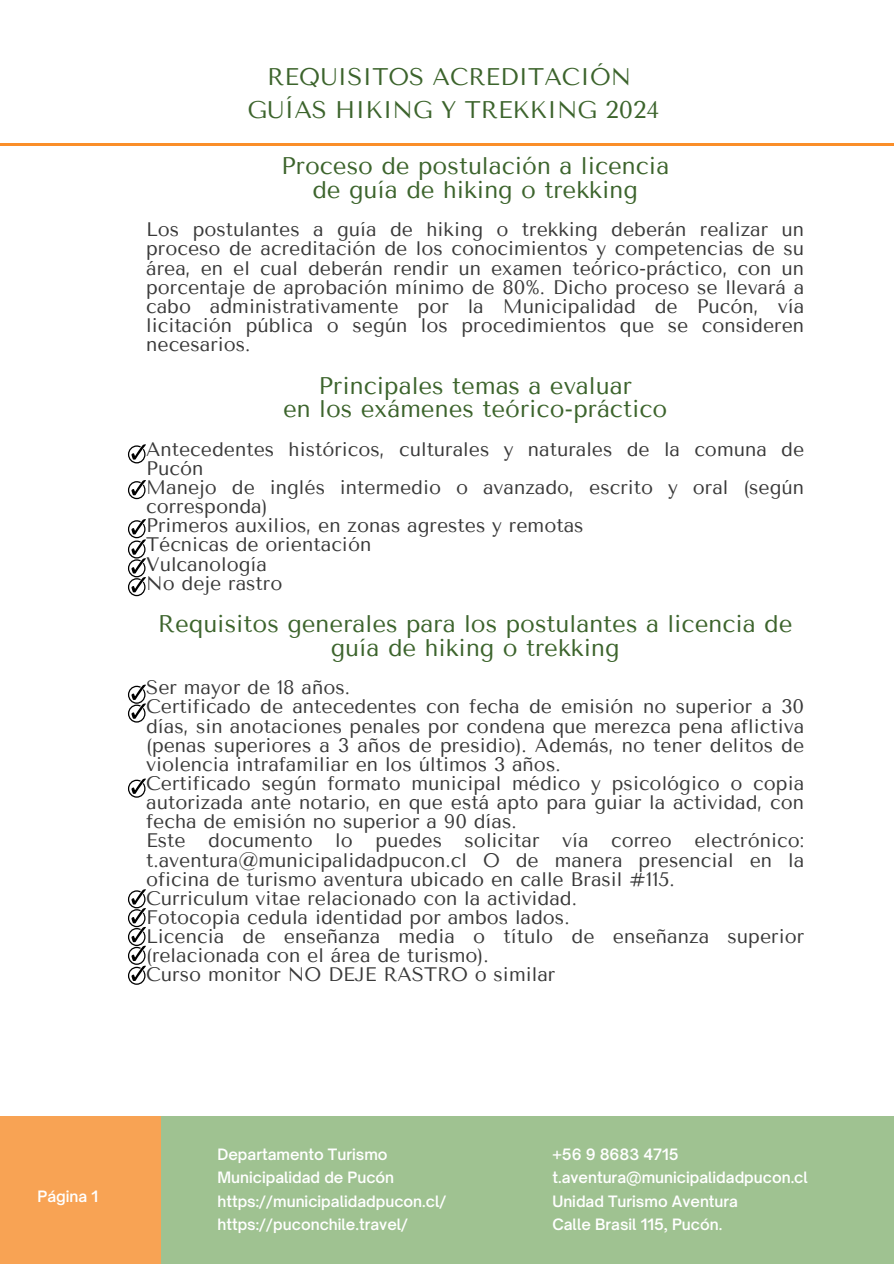
<style>
.page{position:relative;width:894px;height:1264px;background:#fff}
.page>*{position:absolute;margin:0;border:0;box-sizing:border-box;transform-origin:0 0}
.t1{font:24px/23.7px "Tenor Sans";color:#3c642c;text-align:center}
.t2{font:19.5px/19.2px "Tenor Sans";color:#393939}
.t3{font:600 15px "Open Sauce One";color:#fff}
</style>
<div class="page">
<hr style="left:0;top:143px;width:893px;height:3px;background:#fa8e29">
<svg style="left:128px;top:480px;width:18px;height:19px"></svg>
<svg style="left:128px;top:778px;width:18px;height:19px"></svg>
<svg style="left:128px;top:519px;width:18px;height:77px"></svg>
<svg style="left:128px;top:444px;width:18px;height:19px"></svg>
<svg style="left:128px;top:684px;width:18px;height:38px"></svg>
<svg style="left:128px;top:889px;width:18px;height:95px"></svg>
<div style="left:0;top:1116px;width:161px;height:147px;background:#f8a354"></div>
<div style="left:161px;top:1116px;width:732px;height:147px;background:#9fc291"></div>
<h1 class="t1" style="left:247px;top:61px;width:413px;line-height:32.7px">REQUISITOS ACREDITACIÓN<br>GUÍAS HIKING Y TREKKING 2024</h1>
<p class="t1" style="left:281px;top:154px;width:389px">Proceso de postulación a licencia de guía de hiking o trekking</p>
<p class="t2" style="left:146px;top:220px;width:659px;text-align:justify">Los postulantes a guía de hiking o trekking deberán realizar un proceso de acreditación de los conocimientos y competencias de su área, en el cual deberán rendir un examen teórico-práctico, con un porcentaje de aprobación mínimo de 80%. Dicho proceso se llevará a cabo administrativamente por la Municipalidad de Pucón, vía licitación pública o según los procedimientos que se consideren necesarios.</p>
<p class="t1" style="left:283px;top:374px;width:385px">Principales temas a evaluar<br>en los exámenes teórico-práctico</p>
<p class="t2" style="left:146px;top:439px;width:659px">Antecedentes históricos, culturales y naturales de la comuna de<br>Pucón<br>Manejo de inglés intermedio o avanzado, escrito y oral (según corresponda)<br>Primeros auxilios, en zonas agrestes y remotas<br>Técnicas de orientación<br>Vulcanología<br>No deje rastro</p>
<p class="t1" style="left:158px;top:612px;width:636px">Requisitos generales para los postulantes a licencia de guía de hiking o trekking</p>
<p class="t2" style="left:146px;top:678px;width:659px">Ser mayor de 18 años.<br>Certificado de antecedentes con fecha de emisión no superior a 30 días, sin anotaciones penales por condena que merezca pena aflictiva (penas superiores a 3 años de presidio). Además, no tener delitos de violencia intrafamiliar en los últimos 3 años.<br>Certificado según formato municipal médico y psicológico o copia autorizada ante notario, en que está apto para guiar la actividad, con fecha de emisión no superior a 90 días.<br>Este documento lo puedes solicitar vía correo electrónico: t.aventura@municipalidadpucon.cl O de manera presencial en la oficina de turismo aventura ubicado en calle Brasil #115.<br>Curriculum vitae relacionado con la actividad.<br>Fotocopia cedula identidad por ambos lados.<br>Licencia de enseñanza media o título de enseñanza superior (relacionada con el área de turismo).<br>Curso monitor NO DEJE RASTRO o similar</p>
<h2 class="t3" style="left:38px;top:1186px;width:62px">Página 1</h2>
<p class="t3" style="left:217px;top:1144px;width:172px">Departamento Turismo</p>
<p class="t3" style="left:217px;top:1168px;width:178px">Municipalidad de Pucón</p>
<p class="t3" style="left:217px;top:1191px;width:230px">https://municipalidadpucon.cl/</p>
<p class="t3" style="left:217px;top:1215px;width:192px">https://puconchile.travel/</p>
<p class="t3" style="left:552px;top:1144px;width:128px">+56 9 8683 4715</p>
<p class="t3" style="left:552px;top:1168px;width:257px">t.aventura@municipalidadpucon.cl</p>
<p class="t3" style="left:552px;top:1191px;width:187px">Unidad Turismo Aventura</p>
<p class="t3" style="left:552px;top:1215px;width:171px">Calle Brasil 115, Pucón.</p>
</div>
